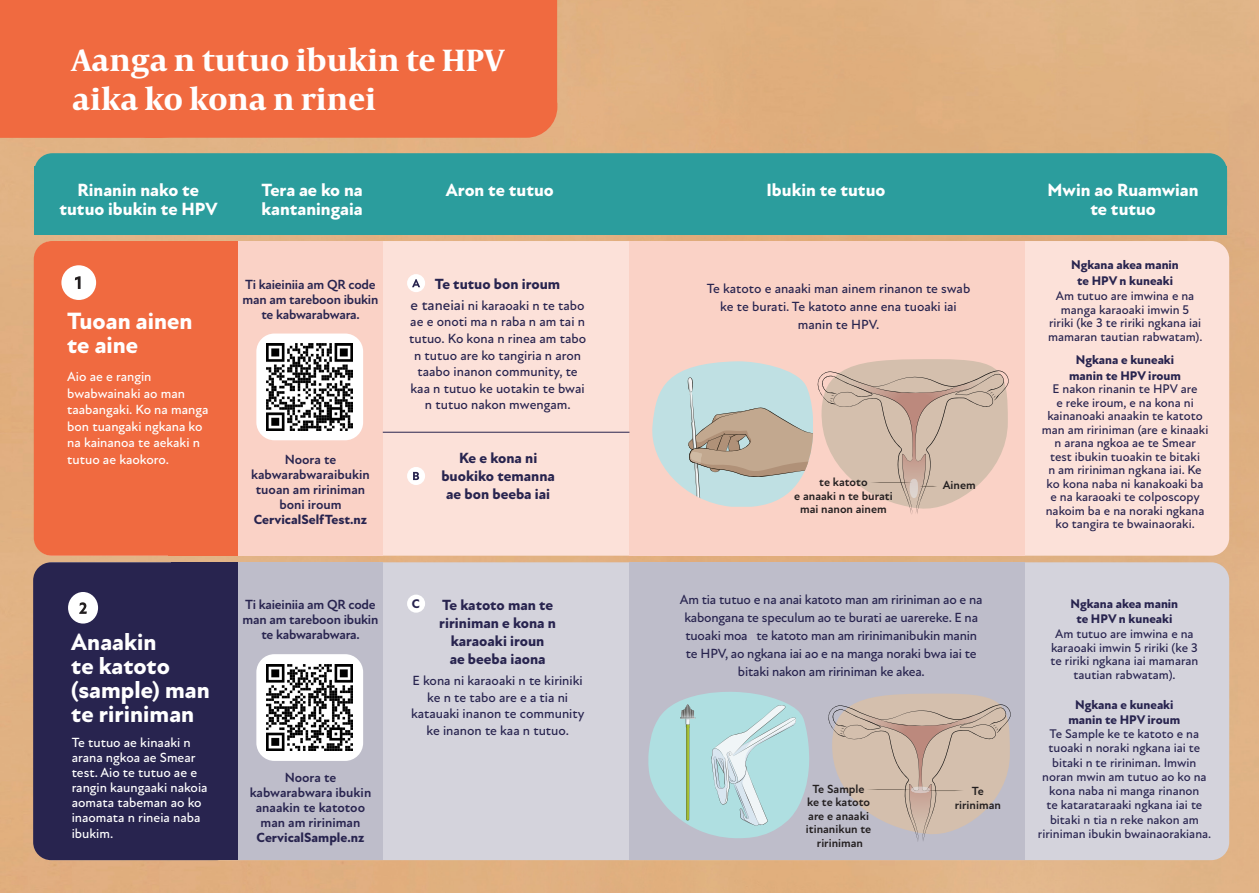
<style>
.page{position:relative;width:1259px;height:893px;background:#e0b081}
.page>*{position:absolute;margin:0;border:0;box-sizing:border-box;transform-origin:0 0}
.t1{font:700 31.5px/38.1px "Capitolium News 2";color:#fff}
.Paragraph{font:800 24px/24px "New Atten";color:#fff}
.t2{font:800 18px/19.5px "New Atten";color:#fff;text-align:center}
.Paragraph-2{font:800 15px/18px "New Atten";color:#28244f;text-align:center}
.Paragraph-3{font:500 13.5px/16.5px "New Atten";letter-spacing:-.005em;color:#28244f;text-align:center}
.Paragraph-4{font:500 13.5px/16.5px "New Atten";color:#fff}
.Paragraph-5{font:700 13.5px/15px "New Atten";letter-spacing:-.015em;color:#28244f;text-align:center}
.Paragraph-6{font:500 12.75px/13.5px "New Atten";color:#28244f;text-align:center}
.Paragraph-7{font:800 12.75px/15.8px "New Atten";color:#28244f;text-align:center}
.t3{font:700 12px/13.5px "New Atten";color:#231f20;text-align:center}
.s1{font-weight:800}
.s2{font-size:15px}
.s3{font-weight:500}
</style>
<div class="page">
<div style="left:0;top:0;width:557px;height:138px;background:#f06a40"></div>
<div style="left:119px;top:76px;width:438px;height:62px;background:#f06a40;border-radius:31px"></div>
<div style="left:34px;top:241px;width:1195px;height:315px;background:#fce1d9;border-radius:18px"></div>
<div style="left:34px;top:241px;width:197px;height:315px;background:#f06a40;border-radius:18px"></div>
<div style="left:169px;top:241px;width:70px;height:315px;background:#f06a40"></div>
<div style="left:629px;top:241px;width:396px;height:315px;background:#fad2c6"></div>
<div style="left:238px;top:241px;width:145px;height:315px;background:#fad2c6"></div>
<hr style="left:383px;top:432px;width:246px;height:1px;background:#28244f">
<div style="left:61px;top:265px;width:35px;height:35px;background:#fff;border-radius:50%"></div>
<svg style="left:75px;top:276px;width:6px;height:13px"></svg>
<div style="left:34px;top:153px;width:1193px;height:69px;background:#2b9d9d;border-radius:18px"></div>
<div style="left:34px;top:166px;width:1193px;height:69px;background:#2b9d9d"></div>
<div style="left:407px;top:467px;width:18px;height:18px;background:#fff;border-radius:50%"></div>
<svg style="left:413px;top:472px;width:6px;height:8px"></svg>
<div style="left:407px;top:274px;width:18px;height:18px;background:#fff;border-radius:50%"></div>
<svg style="left:412px;top:279px;width:8px;height:8px"></svg>
<div style="left:34px;top:562px;width:1195px;height:298px;background:#d4d3dc;border-radius:18px"></div>
<div style="left:33px;top:562px;width:201px;height:298px;background:#28244f;border-radius:18px"></div>
<div style="left:171px;top:562px;width:72px;height:298px;background:#28244f"></div>
<div style="left:629px;top:562px;width:396px;height:298px;background:#bebdca"></div>
<div style="left:238px;top:562px;width:145px;height:298px;background:#bebdca"></div>
<div style="left:68px;top:592px;width:30px;height:32px;background:#fff;border-radius:50%"></div>
<svg style="left:79px;top:602px;width:8px;height:12px"></svg>
<div style="left:407px;top:595px;width:18px;height:18px;background:#fff;border-radius:50%"></div>
<svg style="left:828px;top:693px;width:182px;height:149px"></svg>
<svg style="left:652px;top:359px;width:356px;height:155px"></svg>
<div style="left:256px;top:334px;width:107px;height:106px;background:#fff;border-radius:18px"></div>
<img style="left:266px;top:344px;width:87px;height:86px">
<div style="left:256px;top:654px;width:107px;height:107px;background:#fff;border-radius:18px"></div>
<img style="left:266px;top:664px;width:87px;height:87px">
<svg style="left:648px;top:692px;width:161px;height:146px"></svg>
<p class="t1" style="left:72px;top:40px;width:433px">Aanga n tutuo ibukin te HPV aika ko kona n rinei</p>
<p class="t2" style="left:59px;top:180px;width:160px">Rinanin nako te tutuo ibukin te HPV</p>
<p class="t2" style="left:261px;top:180px;width:103px">Tera ae ko na</p>
<p class="t2" style="left:446px;top:180px;width:109px">Aron te tutuo</p>
<p class="t2" style="left:262px;top:200px;width:102px">kantaningaia</p>
<p class="Paragraph" style="left:67px;top:310px;width:127px">Tuoan ainen te aine</p>
<p class="Paragraph-4" style="left:67px;top:369px;width:143px">Aio ae e rangin bwabwainaki ao man taabangaki. Ko na manga bon tuangaki ngkana ko na kainanoa te aekaki n tutuo ae kaokoro.</p>
<p class="Paragraph-5" style="left:243px;top:277px;width:137px">Ti kaieiniia am QR code man am tareboon ibukin te kabwarabwara.</p>
<p class="Paragraph-5" style="left:251px;top:452px;width:120px">Noora te kabwarabwaraibukin tuoan am ririniman boni iroum<br><span class="s1">CervicalSelfTest.nz</span></p>
<p class="Paragraph-2" style="left:435px;top:275px;width:127px">Te tutuo bon iroum</p>
<p class="Paragraph-3" style="left:409px;top:297px;width:179px"><span class="s2">e taneiai</span> ni karaoaki n te tabo ae e onoti ma n raba n am tai n tutuo. Ko kona n rinea am tabo n tutuo are ko tangiria n aron taabo inanon community, te kaa n tutuo ke uotakin te bwai n tutuo nakon mwengam.</p>
<p class="Paragraph-2" style="left:441px;top:449px;width:115px">Ke e kona ni buokiko temanna ae bon beeba iai</p>
<p class="Paragraph" style="left:71px;top:630px;width:140px">Anaakin<br>te katoto (sample) man te ririniman</p>
<p class="Paragraph-4" style="left:67px;top:702px;width:155px">This may be recommended</p>
<p class="Paragraph-4" style="left:67px;top:735px;width:155px">can still choose this option if you prefer.</p>
<p class="Paragraph-4" style="left:72px;top:735px;width:137px;line-height:15px">Te tutuo ae kinaaki n arana ngkoa ae Smear test. Aio te tutuo ae e rangin kaungaaki nakoia aomata tabeman ao ko inaomata n rineia naba</p>
<p class="Paragraph-4" style="left:72px;top:826px;width:43px">ibukim.</p>
<p class="Paragraph-2" style="left:439px;top:596px;width:118px">Te katoto man te ririniman e kona n karaoaki iroun<br>ae beeba iaona</p>
<p class="Paragraph-3" style="left:411px;top:672px;width:175px">E kona ni karaoaki n te kiriniki ke n te tabo are e a tia ni katauaki inanon te community ke inanon te kaa n tutuo.</p>
<p class="Paragraph-5" style="left:245px;top:598px;width:132px">Ti kaieiniia am QR code</p>
<p class="Paragraph-7" style="left:412px;top:597px;width:10px">C</p>
<p class="Paragraph-5" style="left:243px;top:613px;width:137px">man am tareboon ibukin te kabwarabwara.</p>
<p class="Paragraph-5" style="left:250px;top:770px;width:123px">Noora te kabwarabwara ibukin anaakin te katotoo man am ririniman<br><span class="s1">CervicalSample.nz</span></p>
<p class="t2" style="left:766px;top:180px;width:120px">Ibukin te tutuo</p>
<p class="t2" style="left:1047px;top:180px;width:153px">Mwin ao Ruamwian te tutuo</p>
<p class="Paragraph-3" style="left:707px;top:279px;width:265px;line-height:18px">Te katoto e anaaki man ainem rinanon te swab ke te burati. Te katoto anne ena tuoaki iai manin te HPV.</p>
<p class="t3" style="left:819px;top:476px;width:50px">te katoto</p>
<p class="t3" style="left:942px;top:478px;width:34px">Ainem</p>
<p class="t3" style="left:794px;top:489px;width:100px">e anaaki n te burati mai nanon ainem</p>
<p class="Paragraph-3" style="left:680px;top:591px;width:304px;line-height:18px">Am tia tutuo e na anai katoto man am ririniman ao e na kabongana te speculum ao te burati ae uarereke. E na tuoaki moa te katoto man am ririnimanibukin manin te HPV, ao ngkana iai ao e na manga noraki bwa iai te bitaki nakon am ririniman ke akea.</p>
<p class="t3" style="left:806px;top:782px;width:67px">Te Sample ke te katoto are e anaaki itinanikun te ririniman</p>
<p class="t3" style="left:955px;top:784px;width:48px;line-height:14.4px">Te ririniman</p>
<p class="Paragraph-7" style="left:1055px;top:257px;width:140px">Ngkana akea manin<br>te HPV n kuneaki<br><span class="s3">Am tutuo are imwina e na</span></p>
<p class="Paragraph-6" style="left:1048px;top:303px;width:156px">manga karaoaki imwin 5 ririki (ke 3 te ririki ngkana iai mamaran tautian rabwatam).</p>
<p class="Paragraph-7" style="left:1069px;top:352px;width:113px">Ngkana e kuneaki manin te HPV iroum</p>
<p class="Paragraph-6" style="left:1041px;top:383px;width:168px">E nakon rinanin te HPV are<br>e reke iroum, e na kona ni kainanoaki anaakin te katoto man am ririniman (are e kinaaki n arana ngkoa ae te Smear<br>test ibukin tuoakin te bitaki<br>n am ririniman ngkana iai. Ke ko kona naba ni kanakoaki ba<br>e na karaoaki te colposcopy nakoim ba e na noraki ngkana ko tangira te bwainaoraki.</p>
<p class="Paragraph-7" style="left:1055px;top:597px;width:140px;line-height:15px">Ngkana akea manin<br>te HPV n kuneaki<br><span class="s3">Am tutuo are imwina e na</span></p>
<p class="Paragraph-6" style="left:1050px;top:641px;width:149px">karaoaki imwin 5 ririki (ke 3 te ririki ngkana iai mamaran tautian rabwatam).</p>
<p class="Paragraph-6" style="left:1037px;top:698px;width:175px;line-height:14.4px"><span class="s1">Ngkana e kuneaki<br>manin te HPV iroum<br></span>Te Sample ke te katoto e na tuoaki n noraki ngkana iai te bitaki n te ririniman. Imwin noran mwin am tutuo ao ko na kona naba ni manga rinanon<br>te katarataraaki ngkana iai te bitaki n tia n reke nakon am ririniman ibukin bwainaorakiana.</p>
</div>
